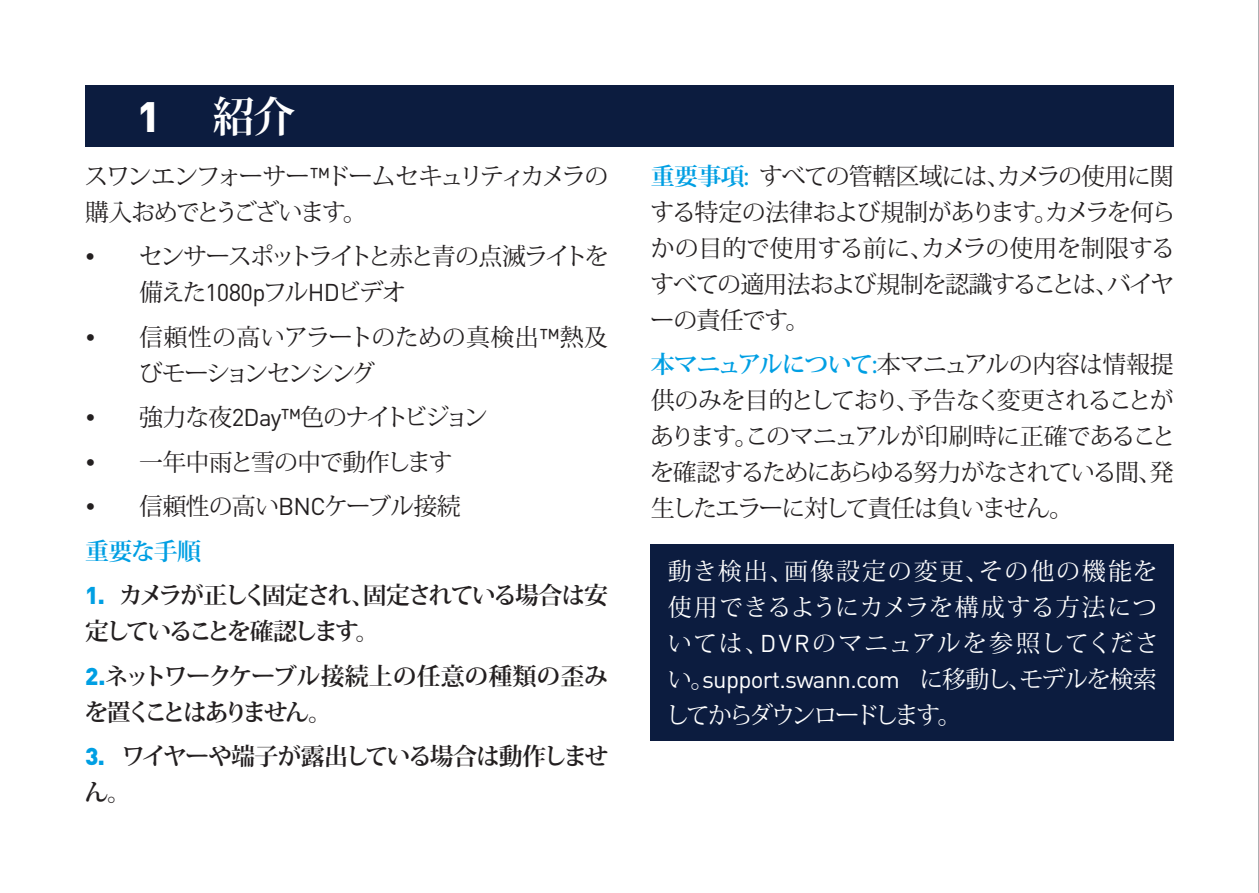
<style>
.page{position:relative;width:1259px;height:893px;background:#fff}
.page>*{position:absolute;margin:0;border:0;box-sizing:border-box;transform-origin:0 0}
.t1{font:700 42px "Koz Min Pr 6 N";color:#fff}
.t2{font:900 42px "DIN Pro";color:#fff}
.t3{font:24px/36px "Koz Min Pr 6 N";letter-spacing:-.07em;color:#231f20;text-align:justify}
.t4{font:24px/36px "Koz Min Pr 6 N";letter-spacing:.015em;color:#fff;text-align:justify}
.t5{font:24px/36px "Koz Min Pr 6 N";letter-spacing:-.1em;color:#231f20}
.t6{font:24px/36px "Koz Min Pr 6 N";letter-spacing:-.05em;color:#231f20}
.t7{font:700 24px/36px "Koz Min Pr 6 N";letter-spacing:-.095em;color:#231f20}
.t8{font:24px/36px "Koz Min Pr 6 N";letter-spacing:-.09em;color:#231f20}
.t9{font:700 24px/36px "Koz Min Pr 6 N";letter-spacing:-.06em;color:#231f20}
.t10{font:24px "DIN Pro";letter-spacing:-.03em;color:#fff}
.t11{font:700 24px/36px "Koz Min Pr 6 N";letter-spacing:-.07em;color:#231f20}
.t12{font:24px/44.4px "Koz Min Pr 6 N";letter-spacing:-.035em;color:#231f20}
.t13{font:24px "Koz Min Pr 6 N";letter-spacing:-.135em;color:#fff}
.s1{font-family:"DIN Pro"}
.s2{font-weight:700;color:#009fe3}
.s3{font-family:"DIN Pro";font-weight:900;color:#009fe3}
.s4{font-family:"Koz Min Pr 6 N"}
</style>
<div class="page">
<hr style="left:1258px;top:0;width:1px;height:893px;background:#939598">
<div style="left:85px;top:85px;width:1089px;height:61px;background:#0c1c3f"></div>
<div style="left:651px;top:545px;width:523px;height:196px;background:#0c1c3f"></div>
<h1 class="t1" style="left:213px;top:93px;width:84px">紹介</h1>
<p class="t8" style="left:84px;top:159px;width:526px">スワンエンフォーサー<span class="s1">™</span>ドームセキュリティカメラの購入おめでとうございます。</p>
<p class="t5" style="left:139px;top:239px;width:471px;text-indent:-54px">• センサースポットライトと赤と青の点滅ライトを備えた<span class="s1">1080p</span>フル<span class="s1">HD</span>ビデオ</p>
<p class="t6" style="left:139px;top:319px;width:471px;text-indent:-54px">• 信頼性の高いアラートのための真検出<span class="s1">™</span>熱及びモーションセンシング</p>
<p class="t5" style="left:85px;top:400px;width:404px">• 強力な夜<span class="s1">2Day™</span>色のナイトビジョン</p>
<p class="t6" style="left:85px;top:444px;width:369px">• 一年中雨と雪の中で動作します</p>
<p class="t12" style="left:85px;top:485px;width:377px">• 信頼性の高い<span class="s1">BNC</span>ケーブル接続<span class="s2">重要な手順</span></p>
<p class="t7" style="left:85px;top:578px;width:524px"><span class="s3">1.</span> カメラが正しく固定され、固定されている場合は安定していることを確認します。</p>
<p class="t9" style="left:84px;top:658px;width:525px"><span class="s3">2.</span>ネットワークケーブル接続上の任意の種類の歪みを置くことはありません。</p>
<p class="t11" style="left:84px;top:739px;width:525px"><span class="s3">3.</span> ワイヤーや端子が露出している場合は動作しません。</p>
<h1 class="t2" style="left:137px;top:80px;width:25px">1</h1>
<p class="t3" style="left:650px;top:159px;width:527px"><span class="s2">重要事項:</span> すべての管轄区域には、カメラの使用に関する特定の法律および規制があります。カメラを何らかの目的で使用する前に、カメラの使用を制限するすべての適用法および規制を認識することは、バイヤーの責任です。</p>
<p class="t3" style="left:650px;top:347px;width:527px"><span class="s2">本マニュアルについて:</span>本マニュアルの内容は情報提供のみを目的としており、予告なく変更されることがあります。このマニュアルが印刷時に正確であることを確認するためにあらゆる努力がなされている間、発生したエラーに対して責任は負いません。</p>
<p class="t4" style="left:668px;top:554px;width:493px">動き検出、画像設定の変更、その他の機能を使用できるようにカメラを構成する方法については、<span class="s1">DVR</span>のマニュアルを参照してくださ</p>
<p class="t10" style="left:668px;top:660px;width:490px"><span class="s4">い。</span>support.swann.com <span class="s4">に移動し、モデルを検索</span></p>
<p class="t13" style="left:665px;top:702px;width:297px">してからダウンロードします。</p>
</div>
